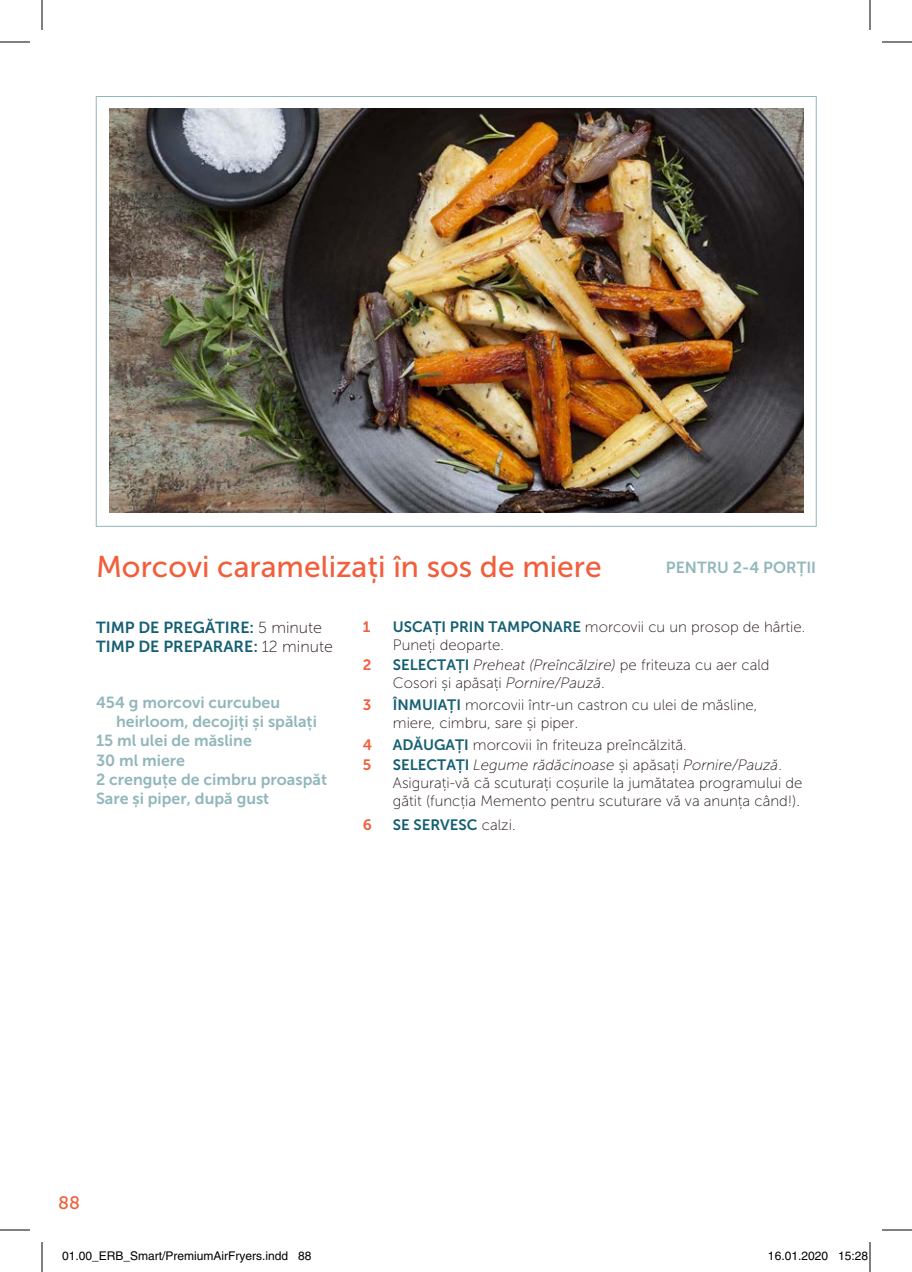
<style>
.page{position:relative;width:912px;height:1272px;background:#fff}
.page>*{position:absolute;margin:0;border:0;box-sizing:border-box;transform-origin:0 0}
.t1{font:30px "Museo Sans 500";color:#f15e3c}
.t2{font:18px "Museo Sans 500";color:#f15e3c}
.t3{font:16px "Museo Sans 700";color:#91b7bb}
.t4{font:16px/19.2px "Museo Sans 700";color:#155f73}
.t5{font:15px/18px "Museo Sans 100";color:#231815}
.t6{font:15px "Museo Sans 700";color:#155f73}
.t7{font:15px "Museo Sans 700";color:#f15e3c}
.t8{font:12px "Helvetica";color:#000}
.s1{font-family:"Museo Sans 700";color:#155f73}
.s2{font-style:italic}
.s3{font-family:"Museo Sans 100";color:#231815}
</style>
<div class="page">
<img style="left:109px;top:109px;width:694px;height:403px">
<hr style="left:0;top:42px;width:30px;height:1px;background:#000">
<hr style="left:882px;top:42px;width:30px;height:1px;background:#000">
<hr style="left:0;top:1230px;width:30px;height:1px;background:#000">
<hr style="left:882px;top:1230px;width:30px;height:1px;background:#000">
<hr style="left:42px;top:0;width:1px;height:30px;background:#000">
<hr style="left:42px;top:1242px;width:1px;height:30px;background:#000">
<hr style="left:870px;top:0;width:1px;height:30px;background:#000">
<hr style="left:870px;top:1242px;width:1px;height:30px;background:#000">
<div style="left:62px;top:1251px;width:6px;height:9px;border:1px solid #fff;border-radius:50%"></div>
<svg style="left:63px;top:1251px;width:5px;height:9px"></svg>
<h1 class="t1" style="left:96px;top:550px;width:507px">Morcovi caramelizați în sos de miere</h1>
<p class="t7" style="left:363px;top:619px;width:9px">1</p>
<p class="t5" style="left:393px;top:618px;width:414px"><span class="s1">USCAȚI PRIN TAMPONARE</span> morcovii cu un prosop de hârtie.<br>Puneți deoparte.</p>
<p class="t7" style="left:363px;top:657px;width:10px">2</p>
<p class="t5" style="left:393px;top:656px;width:378px"><span class="s1">SELECTAȚI</span> <span class="s2">Preheat (Preîncălzire)</span> pe friteuza cu aer cald<br>Cosori și apăsați <span class="s2">Pornire/Pauză</span>.</p>
<p class="t7" style="left:363px;top:697px;width:10px">3</p>
<p class="t5" style="left:393px;top:696px;width:366px"><span class="s1">ÎNMUIAȚI</span> morcovii într-un castron cu ulei de măsline, miere, cimbru, sare și piper.</p>
<p class="t7" style="left:363px;top:737px;width:11px">4</p>
<p class="t5" style="left:393px;top:736px;width:295px"><span class="s1">ADĂUGAȚI</span> morcovii în friteuza preîncălzită.</p>
<p class="t7" style="left:363px;top:757px;width:10px">5</p>
<p class="t5" style="left:393px;top:756px;width:411px"><span class="s1">SELECTAȚI</span> <span class="s2">Legume rădăcinoase</span> și apăsați <span class="s2">Pornire/Pauză</span>.<br>Asigurați-vă că scuturați coșurile la jumătatea programului de gătit (funcția Memento pentru scuturare vă va anunța când!).</p>
<p class="t7" style="left:363px;top:817px;width:11px">6</p>
<p class="t6" style="left:393px;top:817px;width:124px">SE SERVESC <span class="s3">calzi.</span></p>
<p class="t3" style="left:666px;top:559px;width:152px">PENTRU 2-4 PORȚII</p>
<p class="t4" style="left:96px;top:618px;width:238px">TIMP DE PREGĂTIRE: <span class="s3">5 minute<br></span>TIMP DE PREPARARE: <span class="s3">12 minute</span></p>
<p class="t3" style="left:96px;top:694px;width:186px">454 g morcovi curcubeu</p>
<p class="t3" style="left:116px;top:713px;width:202px">heirloom, decojiți și spălați</p>
<p class="t3" style="left:96px;top:732px;width:157px">15 ml ulei de măsline</p>
<p class="t3" style="left:96px;top:751px;width:91px">30 ml miere</p>
<p class="t3" style="left:96px;top:770px;width:233px">2 crenguțe de cimbru proaspăt</p>
<p class="t3" style="left:96px;top:790px;width:175px">Sare și piper, după gust</p>
<p class="t2" style="left:58px;top:1193px;width:23px">88</p>
<p class="t8" style="left:62px;top:1249px;width:251px">01.00_ERB_Smart/PremiumAirFryers.indd 88</p>
<p class="t8" style="left:768px;top:1249px;width:102px">16.01.2020 15:28</p>
</div>
